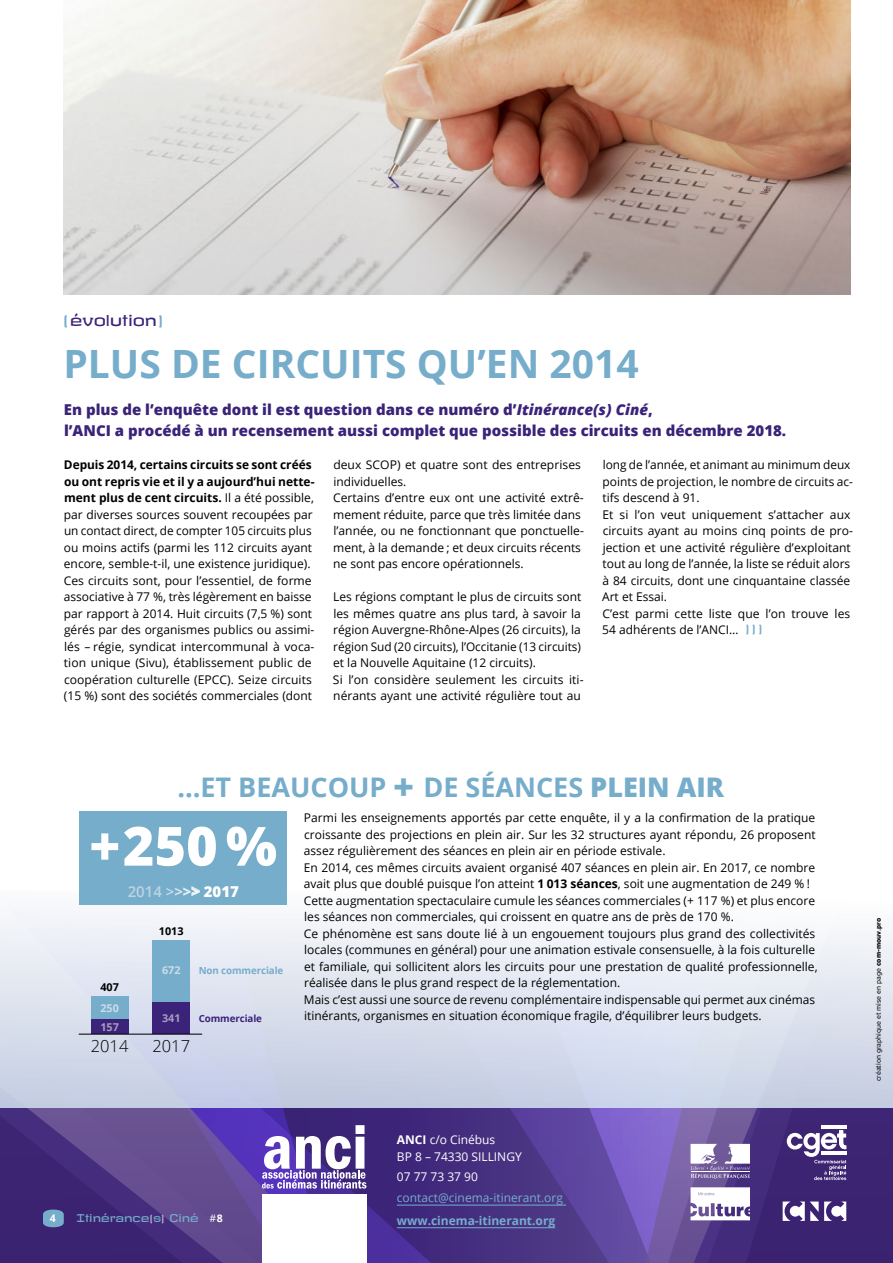
<style>
.page{position:relative;width:893px;height:1263px;background:#fff}
.page>*{position:absolute;margin:0;border:0;box-sizing:border-box;transform-origin:0 0}
.t1{font:800 54px "Open Sans";color:#fff}
.t2{font:700 39px "Open Sans";color:#76adcb}
.t3{font:700 27px "Open Sans";color:#76adcb}
.t4{font:300 16.5px "Open Sans";color:#000}
.t5{font:800 15px/21px "Open Sans";color:#3b2379}
.t6{font:600 15px "Open Sans";color:#bcd4e3}
.t7{font:15px "Revalia";color:#3b2379}
.t8{font:12px/16.5px "Open Sans";color:#000}
.t9{font:12px/16.5px "Open Sans";color:#fff}
.t10{font:12px "Open Sans";color:#76adcb}
.t11{font:700 12px "Open Sans";color:#76adcb}
.t12{font:700 10.8px "Open Sans";color:#000}
.t13{font:700 10.8px "Open Sans";color:#a89cc2}
.t14{font:700 10.8px "Open Sans";color:#cadce9}
.t15{font:10.5px "Revalia";color:#76adcb}
.t16{font:700 10.5px "Open Sans";color:#fff}
.t17{font:700 9.75px "Open Sans";letter-spacing:-.01em;color:#76adcb}
.t18{font:700 9.75px "Open Sans";letter-spacing:-.01em;color:#3b2379}
.t19{font:6.75px "Motiva Sans";color:#000}
.s1{color:#76adcb}
.s2{font-style:italic}
.s3{font-weight:700}
.s4{font-family:"Revalia";color:#76adcb}
.s5{font-weight:800;font-size:36px}
.s6{font-weight:800}
.s7{color:#cadce9}
.s8{font-weight:700;color:#d7e4ee}
.s9{font-weight:800;color:#e4edf4}
.s10{font-weight:800;color:#f2f6f9}
.s11{font-weight:800;color:#fff}
.s12{color:#bdb3d1}
.s13{font-family:"Open Sans";color:#fff}
.s14{font-family:"Open Sans";font-weight:700;color:#fff}
</style>
<div class="page">
<svg style="left:0;top:892px;width:371px;height:217px"></svg>
<svg style="left:371px;top:919px;width:132px;height:190px;background:#d9deec"></svg>
<svg style="left:503px;top:925px;width:76px;height:184px;background:#dce1ef"></svg>
<svg style="left:857px;top:934px;width:36px;height:175px;background:#dadfeb"></svg>
<svg style="left:845px;top:933px;width:12px;height:176px;background:#dadfeb"></svg>
<svg style="left:579px;top:932px;width:266px;height:177px"></svg>
<svg style="left:0;top:1109px;width:371px;height:154px;background:#513887"></svg>
<svg style="left:371px;top:1109px;width:132px;height:154px;background:#422b7f"></svg>
<svg style="left:503px;top:1109px;width:76px;height:154px;background:#503a8c"></svg>
<hr style="left:892px;top:944px;width:1px;height:319px;background:#dde9f1">
<svg style="left:262px;top:1125px;width:104px;height:63px"></svg>
<div style="left:262px;top:1194px;width:104px;height:69px;background:#fff"></div>
<svg style="left:43px;top:1209px;width:21px;height:18px"></svg>
<svg style="left:579px;top:1109px;width:314px;height:154px;background:#654e99"></svg>
<hr style="left:397px;top:1205px;width:169px;height:1px;background:#76adcb">
<hr style="left:397px;top:1227px;width:158px;height:1px;background:#76adcb">
<img style="left:64px;top:0;width:786px;height:294px">
<div style="left:80px;top:811px;width:207px;height:94px;background:#76adcb"></div>
<svg style="left:191px;top:886px;width:9px;height:10px"></svg>
<div style="left:153px;top:940px;width:37px;height:62px;background:#76adcb"></div>
<div style="left:91px;top:996px;width:37px;height:23px;background:#76adcb"></div>
<div style="left:153px;top:1002px;width:37px;height:32px;background:#3b2379"></div>
<div style="left:91px;top:1019px;width:37px;height:15px;background:#3b2379"></div>
<hr style="left:79px;top:1033px;width:123px;height:2px;background:#000">
<p class="t7" style="left:62px;top:310px;width:104px"><span class="s1">(</span>évolution<span class="s1">)</span></p>
<h2 class="t2" style="left:63px;top:337px;width:577px">PLUS DE CIRCUITS QU’EN 2014</h2>
<p class="t5" style="left:64px;top:398px;width:724px">En plus de l’enquête dont il est question dans ce numéro d’<span class="s2">Itinérance(s) Ciné</span>,<br>l’ANCI a procédé à un recensement aussi complet que possible des circuits en décembre 2018.</p>
<p class="t8" style="left:64px;top:456px;width:252px"><span class="s3">Depuis 2014, certains circuits se sont créés ou ont repris vie et il y a aujourd’hui nette&shy;ment plus de cent circuits.</span> Il a été possible, par diverses sources souvent recoupées par un contact direct, de compter 105 circuits plus ou moins actifs (parmi les 112 circuits ayant encore, semble-t-il, une existence juridique).<br>Ces circuits sont, pour l’essentiel, de forme associative à 77 %, très légèrement en baisse par rapport à 2014. Huit circuits (7,5 %) sont gérés par des organismes publics ou assimi&shy;lés – régie, syndicat intercommunal à voca&shy;tion unique (Sivu), établissement public de coopération culturelle (EPCC). Seize circuits (15 %) sont des sociétés commerciales (dont</p>
<p class="t8" style="left:333px;top:456px;width:252px">deux SCOP) et quatre sont des entreprises individuelles.<br>Certains d’entre eux ont une activité extrê&shy;mement réduite, parce que très limitée dans l’année, ou ne fonctionnant que ponctuelle&shy;ment, à la demande ; et deux circuits récents ne sont pas encore opérationnels.</p>
<p class="t8" style="left:602px;top:456px;width:252px">long de l’année, et animant au minimum deux points de projection, le nombre de circuits ac&shy;tifs descend à 91.<br>Et si l’on veut uniquement s’attacher aux circuits ayant au moins cinq points de pro&shy;jection et une activité régulière d’exploitant tout au long de l’année, la liste se réduit alors à 84 circuits, dont une cinquantaine classée Art et Essai.<br>C’est parmi cette liste que l’on trouve les 54 adhérents de l’ANCI… <span class="s4">)))</span></p>
<p class="t8" style="left:333px;top:588px;width:252px">Les régions comptant le plus de circuits sont les mêmes quatre ans plus tard, à savoir la région Auvergne-Rhône-Alpes (26 circuits), la région Sud (20 circuits), l’Occitanie (13 circuits) et la Nouvelle Aquitaine (12 circuits).<br>Si l’on considère seulement les circuits iti&shy;nérants ayant une activité régulière tout au</p>
<h3 class="t3" style="left:177px;top:768px;width:548px">…ET BEAUCOUP <span class="s5">+</span> DE SÉANCES <span class="s6">PLEIN AIR</span></h3>
<p class="t8" style="left:304px;top:809px;width:515px">Parmi les enseignements apportés par cette enquête, il y a la confirmation de la pratique croissante des projections en plein air. Sur les 32 structures ayant répondu, 26 proposent assez régulièrement des séances en plein air en période estivale.<br>En 2014, ces mêmes circuits avaient organisé 407 séances en plein air. En 2017, ce nombre avait plus que doublé puisque l’on atteint <span class="s3">1 013 séances</span>, soit une augmentation de 249 % !<br>Cette augmentation spectaculaire cumule les séances commerciales (+ 117 %) et plus encore les séances non commerciales, qui croissent en quatre ans de près de 170 %.<br>Ce phénomène est sans doute lié à un engouement toujours plus grand des collectivités locales (communes en général) pour une animation estivale consensuelle, à la fois culturelle et familiale, qui sollicitent alors les circuits pour une prestation de qualité professionnelle, réalisée dans le plus grand respect de la réglementation.<br>Mais c’est aussi une source de revenu complémentaire indispensable qui permet aux cinémas itinérants, organismes en situation économique fragile, d’équilibrer leurs budgets.</p>
<h1 class="t1" style="left:90px;top:805px;width:189px">+ 250 %</h1>
<p class="t6" style="left:128px;top:881px;width:113px">2014 <span class="s7">&gt;</span><span class="s8">&gt;</span><span class="s9">&gt;</span><span class="s10">&gt;</span> <span class="s11">2017</span></p>
<p class="t12" style="left:159px;top:924px;width:26px">1013</p>
<p class="t14" style="left:162px;top:962px;width:20px">672</p>
<p class="t17" style="left:199px;top:964px;width:86px">Non commerciale</p>
<p class="t12" style="left:100px;top:980px;width:20px">407</p>
<p class="t14" style="left:100px;top:1000px;width:20px">250</p>
<p class="t13" style="left:162px;top:1010px;width:20px">341</p>
<p class="t18" style="left:199px;top:1011px;width:65px">Commerciale</p>
<p class="t13" style="left:100px;top:1019px;width:20px">157</p>
<h3 class="t4" style="left:91px;top:1034px;width:39px">2014</h3>
<h3 class="t4" style="left:152px;top:1034px;width:39px">2017</h3>
<p class="t16" style="left:50px;top:1211px;width:7px">4</p>
<p class="t15" style="left:77px;top:1211px;width:148px">Itinérance<span class="s12">(</span>s<span class="s12">)</span> Ciné <span class="s13">#</span><span class="s14">8</span></p>
<p class="t9" style="left:397px;top:1131px;width:126px"><span class="s3">ANCI</span> c/o Cinébus<br>BP 8 – 74330 SILLINGY</p>
<p class="t9" style="left:397px;top:1168px;width:83px">07 77 73 37 90</p>
<p class="t10" style="left:397px;top:1189px;width:168px">contact@cinema-itinerant.org</p>
<p class="t11" style="left:397px;top:1212px;width:160px">www.cinema-itinerant.org</p>
<p class="t19" style="left:873px;top:1081px;width:165px;rotate:-90deg">création graphique et mise en page <span class="s6">com-mouv.pro</span></p>
</div>
